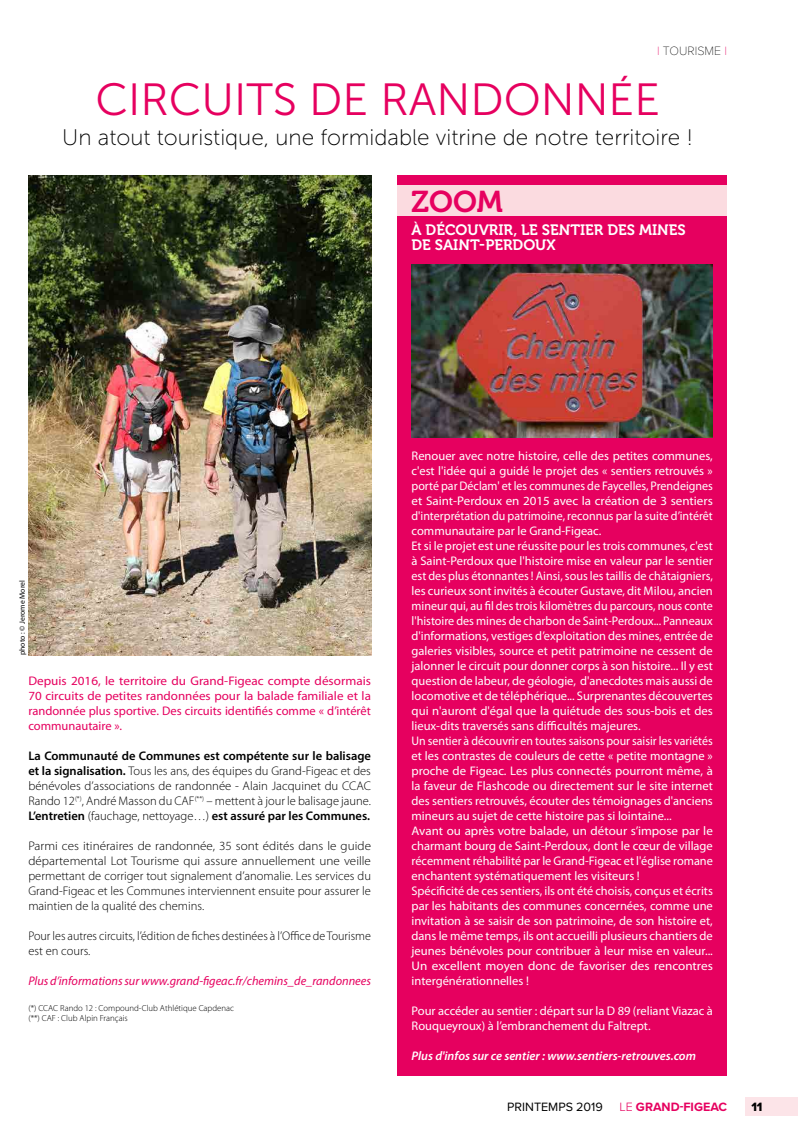
<style>
.page{position:relative;width:798px;height:1134px;background:#fff}
.page>*{position:absolute;margin:0;border:0;box-sizing:border-box;transform-origin:0 0}
.t1{font:45px "Museo Sans 300";color:#e6005f}
.t2{font:30px "Museo 700";color:#e6005f}
.t3{font:22.5px "Museo Sans 100";color:#000}
.t4{font:15px/15px "Museo 700";color:#fff}
.t5{font:12.5px/15px "Myriad Pro";color:#fff}
.t6{font:300 12.5px/15px "Myriad Pro";color:#000;text-align:justify}
.t7{font:300 12.5px/15px "Myriad Pro";color:#000;text-align:justify;scale:1.05 1}
.t8{font:12.5px/15px "Myriad Pro";color:#e6005f;text-align:justify;scale:1.05 1}
.t9{font:italic 12.5px "Myriad Pro";color:#e6005f}
.t10{font:italic 600 12.5px "Myriad Pro";color:#fff}
.t11{font:700 12.5px "Proxima Nova";color:#e6005f}
.t12{font:12.5px "Proxima Nova";color:#000}
.t13{font:100 12.5px "Proxima Nova T";color:#000}
.t14{font:12.5px "Proxima Nova Extrabld";color:#000}
.t15{font:300 8.75px/10.5px "Myriad Pro";color:#000}
.t16{font:7.62px "Myriad Pro";color:#000}
.s1{color:#e6005f}
.s2{font-weight:600}
.s3{font-weight:300}
</style>
<div class="page">
<div style="left:744px;top:1097px;width:53px;height:19px;background:#fce4e8"></div>
<img style="left:28px;top:175px;width:343px;height:480px">
<div style="left:397px;top:175px;width:329px;height:900px;background:#e6005f"></div>
<div style="left:397px;top:186px;width:329px;height:30px;background:#fbdbe0"></div>
<img style="left:411px;top:264px;width:301px;height:174px">
<p class="t13" style="left:656px;top:41px;width:71px"><span class="s1">I</span> TOURISME <span class="s1">I</span></p>
<h1 class="t1" style="left:95px;top:75px;width:566px">CIRCUITS DE RANDONNÉE</h1>
<h3 class="t3" style="left:62px;top:125px;width:632px">Un atout touristique, une formidable vitrine de notre territoire !</h3>
<h2 class="t2" style="left:411px;top:185px;width:93px">ZOOM</h2>
<p class="t4" style="left:411px;top:223px;width:275px">À DÉCOUVRIR, LE SENTIER DES MINES<br>DE SAINT-PERDOUX</p>
<p class="t16" style="left:18px;top:655px;width:76px;rotate:-90deg">photo : © Jerome Morel</p>
<p class="t8" style="left:28px;top:673px;width:328px">Depuis 2016, le territoire du Grand-Figeac compte désormais 70 circuits de petites randonnées pour la balade familiale et la randonnée plus sportive. Des circuits identifiés comme « d’intérêt communautaire ».</p>
<p class="t6" style="left:28px;top:748px;width:344px"><span class="s2">La Communauté de Communes est compétente sur le balisage et la signalisation.</span> Tous les ans, des équipes du Grand-Figeac et des bénévoles d’associations de randonnée - Alain Jacquinet du CCAC Rando 12<sup>(*)</sup>, André Masson du CAF<sup>(**)</sup> – mettent à jour le balisage jaune.<br><span class="s2">L’entretien</span> (fauchage, nettoyage…) <span class="s2">est assuré par les Communes.</span></p>
<p class="t7" style="left:28px;top:838px;width:328px">Parmi ces itinéraires de randonnée, 35 sont édités dans le guide départemental Lot Tourisme qui assure annuellement une veille permettant de corriger tout signalement d’anomalie. Les services du Grand-Figeac et les Communes interviennent ensuite pour assurer le maintien de la qualité des chemins.</p>
<p class="t6" style="left:28px;top:928px;width:344px">Pour les autres circuits, l’édition de fiches destinées à l’Office de Tourisme est en cours.</p>
<p class="t9" style="left:28px;top:973px;width:344px">Plus d’informations sur www.grand-figeac.fr/chemins_de_randonnees</p>
<p class="t15" style="left:28px;top:1002px;width:207px">(*) CCAC Rando 12 : Compound-Club Athlétique Capdenac (**) CAF : Club Alpin Français</p>
<p class="t5" style="left:411px;top:448px;width:303px">Renouer avec notre histoire, celle des petites communes, c'est l'idée qui a guidé le projet des « sentiers retrouvés » porté par Déclam' et les communes de Faycelles, Prendeignes et Saint-Perdoux en 2015 avec la création de 3 sentiers d'interprétation du patrimoine, reconnus par la suite d’intérêt communautaire par le Grand-Figeac.<br>Et si le projet est une réussite pour les trois communes, c'est à Saint-Perdoux que l'histoire mise en valeur par le sentier est des plus étonnantes ! Ainsi, sous les taillis de châtaigniers, les curieux sont invités à écouter Gustave, dit Milou, ancien mineur qui, au fil des trois kilomètres du parcours, nous conte l'histoire des mines de charbon de Saint-Perdoux... Panneaux d'informations, vestiges d’exploitation des mines, entrée de galeries visibles, source et petit patrimoine ne cessent de jalonner le circuit pour donner corps à son histoire... Il y est question de labeur, de géologie, d'anecdotes mais aussi de locomotive et de téléphérique... Surprenantes découvertes qui n'auront d'égal que la quiétude des sous-bois et des lieux-dits traversés sans difficultés majeures.<br>Un sentier à découvrir en toutes saisons pour saisir les variétés et les contrastes de couleurs de cette « petite montagne » proche de Figeac. Les plus connectés pourront même, à la faveur de Flashcode ou directement sur le site internet des sentiers retrouvés, écouter des témoignages d'anciens mineurs au sujet de cette histoire pas si lointaine...<br>Avant ou après votre balade, un détour s’impose par le charmant bourg de Saint-Perdoux, dont le cœur de village récemment réhabilité par le Grand-Figeac et l'église romane enchantent systématiquement les visiteurs !<br>Spécificité de ces sentiers, ils ont été choisis, conçus et écrits par les habitants des communes concernées, comme une invitation à se saisir de son patrimoine, de son histoire et, dans le même temps, ils ont accueilli plusieurs chantiers de jeunes bénévoles pour contribuer à leur mise en valeur...<br>Un excellent moyen donc de favoriser des rencontres intergénérationnelles !</p>
<p class="t5" style="left:411px;top:1003px;width:303px">Pour accéder au sentier : départ sur la D 89 (reliant Viazac à<br>Rouqueyroux) à l’embranchement du Faltrept.</p>
<p class="t10" style="left:411px;top:1048px;width:286px">Plus d'infos sur ce sentier : www.sentiers-retrouves.com</p>
<p class="t12" style="left:507px;top:1097px;width:97px">PRINTEMPS 2019</p>
<p class="t11" style="left:619px;top:1097px;width:109px"><span class="s3">LE</span> GRAND-FIGEAC</p>
<p class="t14" style="left:751px;top:1097px;width:13px">11</p>
</div>
